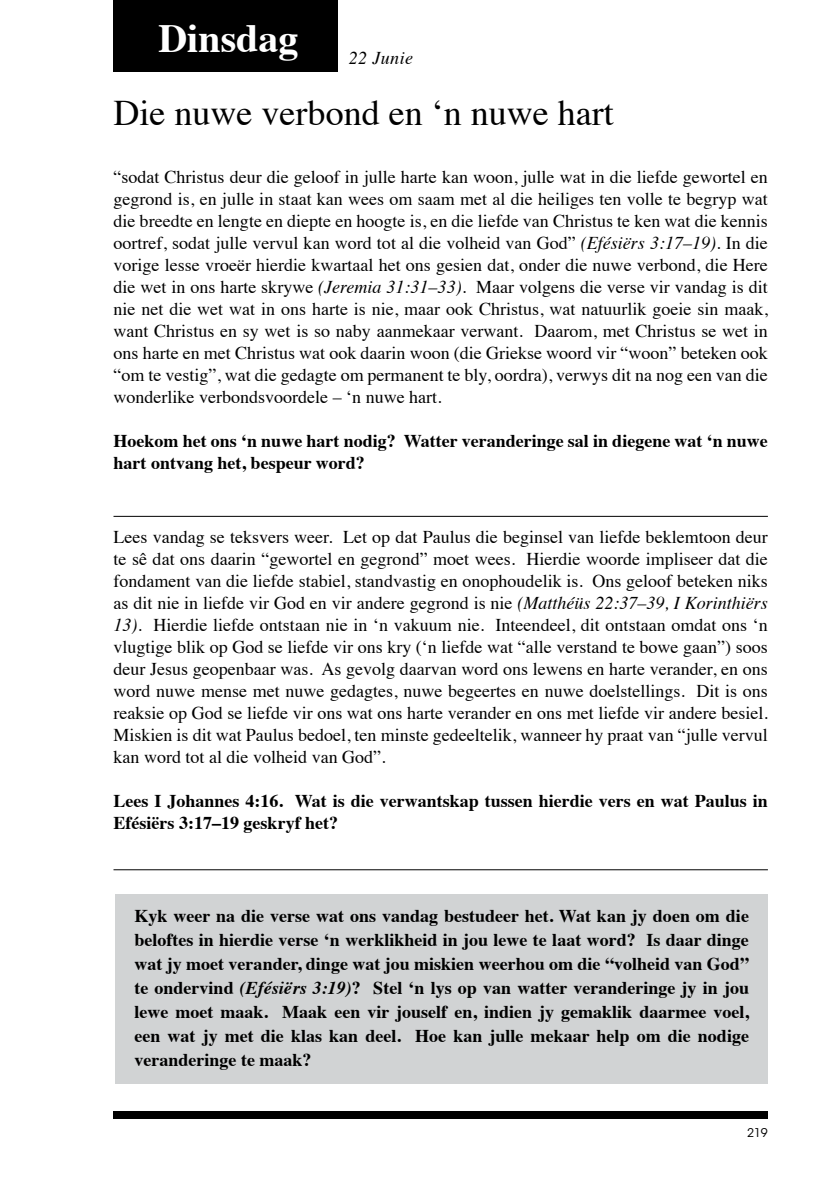
<style>
.page{position:relative;width:840px;height:1191px;background:#fff}
.page>*{position:absolute;margin:0;border:0;box-sizing:border-box;transform-origin:0 0}
.t1{font:700 40px "Times";color:#fff}
.t2{font:36px "Times";color:#000}
.t3{font:18px/22px "Times";color:#000;text-align:justify}
.t4{font:700 18px/24px "Times";color:#000}
.t5{font:italic 18px "Times";letter-spacing:.02em;color:#000}
.t6{font:12px "ITC Avant Garde Std";color:#000}
.s1{font-style:italic}
</style>
<div class="page">
<div style="left:113px;top:1111px;width:654px;height:8px;background:#000"></div>
<div style="left:115px;top:894px;width:652px;height:189px;background:#d1d3d4"></div>
<div style="left:113px;top:0;width:225px;height:71px;background:#000"></div>
<hr style="left:113px;top:516px;width:654px;height:1px;background:#000">
<hr style="left:113px;top:869px;width:654px;height:1px;background:#000">
<h1 class="t1" style="left:158px;top:0;width:142px">Dinsdag</h1>
<p class="t5" style="left:349px;top:42px;width:66px">22 Junie</p>
<h2 class="t2" style="left:113px;top:80px;width:501px">Die nuwe verbond en ‘n nuwe hart</h2>
<p class="t3" style="left:113px;top:165px;width:655px">“sodat Christus deur die geloof in julle harte kan woon, julle wat in die liefde gewortel en gegrond is, en julle in staat kan wees om saam met al die heiliges ten volle te begryp wat die breedte en lengte en diepte en hoogte is, en die liefde van Christus te ken wat die kennis oortref, sodat julle vervul kan word tot al die volheid van God” <span class="s1">(Efésiërs 3:17–19).</span> In die vorige lesse vroeër hierdie kwartaal het ons gesien dat, onder die nuwe verbond, die Here die wet in ons harte skrywe <span class="s1">(Jeremia 31:31–33).</span> Maar volgens die verse vir vandag is dit nie net die wet wat in ons harte is nie, maar ook Christus, wat natuurlik goeie sin maak, want Christus en sy wet is so naby aanmekaar verwant. Daarom, met Christus se wet in ons harte en met Christus wat ook daarin woon (die Griekse woord vir “woon” beteken ook “om te vestig”, wat die gedagte om permanent te bly, oordra), verwys dit na nog een van die wonderlike verbondsvoordele – ‘n nuwe hart.</p>
<p class="t4" style="left:113px;top:428px;width:655px;line-height:22px">Hoekom het ons ‘n nuwe hart nodig? Watter veranderinge sal in diegene wat ‘n nuwe hart ontvang het, bespeur word?</p>
<p class="t3" style="left:113px;top:525px;width:655px">Lees vandag se teksvers weer. Let op dat Paulus die beginsel van liefde beklemtoon deur te sê dat ons daarin “gewortel en gegrond” moet wees. Hierdie woorde impliseer dat die fondament van die liefde stabiel, standvastig en onophoudelik is. Ons geloof beteken niks as dit nie in liefde vir God en vir andere gegrond is nie <span class="s1">(Matthéüs 22:37–39, I Korinthiërs 13).</span> Hierdie liefde ontstaan nie in ‘n vakuum nie. Inteendeel, dit ontstaan omdat ons ‘n vlugtige blik op God se liefde vir ons kry (‘n liefde wat “alle verstand te bowe gaan”) soos deur Jesus geopenbaar was. As gevolg daarvan word ons lewens en harte verander, en ons word nuwe mense met nuwe gedagtes, nuwe begeertes en nuwe doelstellings. Dit is ons reaksie op God se liefde vir ons wat ons harte verander en ons met liefde vir andere besiel.<br>Miskien is dit wat Paulus bedoel, ten minste gedeeltelik, wanneer hy praat van “julle vervul kan word tot al die volheid van God”.</p>
<p class="t4" style="left:113px;top:788px;width:655px;line-height:22px">Lees I Johannes 4:16. Wat is die verwantskap tussen hierdie vers en wat Paulus in<br>Efésiërs 3:17–19 geskryf het?</p>
<p class="t4" style="left:134px;top:901px;width:615px;text-align:justify">Kyk weer na die verse wat ons vandag bestudeer het. Wat kan jy doen om die beloftes in hierdie verse ‘n werklikheid in jou lewe te laat word? Is daar dinge wat jy moet verander, dinge wat jou miskien weerhou om die “volheid van God” te ondervind <span class="s1">(Efésiërs 3:19)</span>? Stel ‘n lys op van watter veranderinge jy in jou lewe moet maak. Maak een vir jouself en, indien jy gemaklik daarmee voel, een wat jy met die klas kan deel. Hoe kan julle mekaar help om die nodige veranderinge te maak?</p>
<p class="t6" style="left:746px;top:1125px;width:22px">219</p>
</div>
